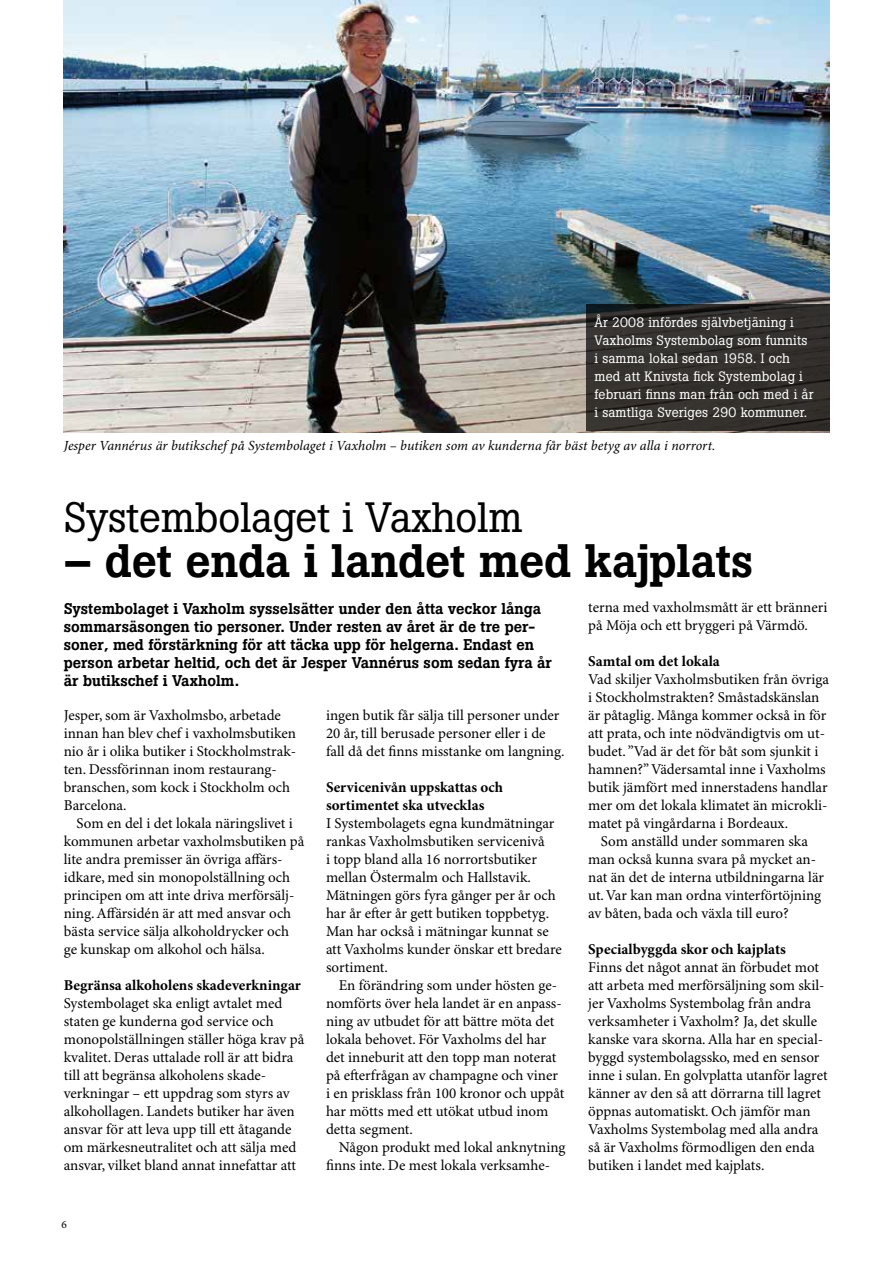
<style>
.page{position:relative;width:893px;height:1263px;background:#fff}
.page>*{position:absolute;margin:0;border:0;box-sizing:border-box;transform-origin:0 0}
.t1{font:500 46.5px "Boton";letter-spacing:-.005em;color:#000}
.t2{font:42px "Boton";letter-spacing:-.005em;color:#000}
.t3{font:500 15.45px/18px "Boton";color:#000}
.t4{font:15px/18px "Minion Pro";color:#000}
.t5{font:700 15px/18px "Minion Pro";color:#000}
.t6{font:italic 13.95px "Minion Pro";letter-spacing:.005em;color:#000}
.t7{font:13.5px/18px "Boton";letter-spacing:.01em;color:#fff}
.t8{font:11.25px "Minion Pro";color:#000}
</style>
<div class="page">
<img style="left:64px;top:0;width:765px;height:432px">
<svg style="left:586px;top:304px;width:243px;height:127px;background:#312e2b"></svg>
<p class="t7" style="left:595px;top:313px;width:220px">År 2008 infördes självbetjäning i Vaxholms Systembolag som funnits i samma lokal sedan 1958. I och med att Knivsta fick Systembolag i februari finns man från och med i år i samtliga Sveriges 290 kommuner.</p>
<p class="t6" style="left:64px;top:437px;width:653px">Jesper Vannérus är butikschef på Systembolaget i Vaxholm – butiken som av kunderna får bäst betyg av alla i norrort.</p>
<h2 class="t2" style="left:64px;top:492px;width:460px">Systembolaget i Vaxholm</h2>
<h1 class="t1" style="left:64px;top:533px;width:691px">– det enda i landet med kajplats</h1>
<p class="t3" style="left:64px;top:599px;width:490px">Systembolaget i Vaxholm sysselsätter under den åtta veckor långa sommarsäsongen tio personer. Under resten av året är de tre per&shy;soner, med förstärkning för att täcka upp för helgerna. Endast en person arbetar heltid, och det är Jesper Vannérus som sedan fyra år är butikschef i Vaxholm.</p>
<p class="t4" style="left:64px;top:707px;width:234px">Jesper, som är Vaxholmsbo, arbetade innan han blev chef i vaxholmsbutiken nio år i olika butiker i Stockholmstrak&shy;ten. Dessförinnan inom restaurang&shy;branschen, som kock i Stockholm och Barcelona.</p>
<p class="t4" style="left:64px;top:815px;width:242px;text-indent:13px">Som en del i det lokala näringslivet i kommunen arbetar vaxholmsbutiken på lite andra premisser än övriga affärs&shy;idkare, med sin monopolställning och principen om att inte driva merförsälj&shy;ning. Affärsidén är att med ansvar och bästa service sälja alkoholdrycker och ge kunskap om alkohol och hälsa.</p>
<p class="t5" style="left:64px;top:977px;width:239px">Begränsa alkoholens skadeverkningar</p>
<p class="t4" style="left:64px;top:995px;width:242px">Systembolaget ska enligt avtalet med staten ge kunderna god service och monopolställningen ställer höga krav på kvalitet. Deras uttalade roll är att bidra till att begränsa alkoholens skade&shy;verkningar – ett uppdrag som styrs av alkohollagen. Landets butiker har även ansvar för att leva upp till ett åtagande om märkesneutralitet och att sälja med ansvar, vilket bland annat innefattar att</p>
<p class="t4" style="left:588px;top:599px;width:241px">terna med vaxholmsmått är ett bränneri på Möja och ett bryggeri på Värmdö.</p>
<p class="t5" style="left:588px;top:653px;width:133px">Samtal om det lokala</p>
<p class="t4" style="left:588px;top:671px;width:242px">Vad skiljer Vaxholmsbutiken från övriga i Stockholmstrakten? Småstadskänslan är påtaglig. Många kommer också in för att prata, och inte nödvändigtvis om ut&shy;budet. ”Vad är det för båt som sjunkit i hamnen?” Vädersamtal inne i Vaxholms butik jämfört med innerstadens handlar mer om det lokala klimatet än microkli&shy;matet på vingårdarna i Bordeaux.</p>
<p class="t4" style="left:588px;top:833px;width:237px;text-indent:13px">Som anställd under sommaren ska man också kunna svara på mycket an&shy;nat än det de interna utbildningarna lär ut. Var kan man ordna vinterförtöjning av båten, bada och växla till euro?</p>
<p class="t5" style="left:588px;top:941px;width:199px">Specialbyggda skor och kajplats</p>
<p class="t4" style="left:588px;top:959px;width:241px">Finns det något annat än förbudet mot att arbeta med merförsäljning som skil&shy;jer Vaxholms Systembolag från andra verksamheter i Vaxholm? Ja, det skulle kanske vara skorna. Alla har en special&shy;byggd systembolagssko, med en sensor inne i sulan. En golvplatta utanför lagret känner av den så att dörrarna till lagret öppnas automatiskt. Och jämför man Vaxholms Systembolag med alla andra så är Vaxholms förmodligen den enda butiken i landet med kajplats.</p>
<p class="t4" style="left:326px;top:707px;width:240px">ingen butik får sälja till personer under<br>20 år, till berusade personer eller i de fall då det finns misstanke om langning.</p>
<p class="t5" style="left:326px;top:779px;width:179px">Servicenivån uppskattas och sortimentet ska utvecklas</p>
<p class="t4" style="left:326px;top:815px;width:237px">I Systembolagets egna kundmätningar rankas Vaxholmsbutiken servicenivå<br>i topp bland alla 16 norrortsbutiker mellan Östermalm och Hallstavik.<br>Mätningen görs fyra gånger per år och har år efter år gett butiken toppbetyg.<br>Man har också i mätningar kunnat se att Vaxholms kunder önskar ett bredare sortiment.</p>
<p class="t4" style="left:326px;top:977px;width:240px;text-indent:13px">En förändring som under hösten ge&shy;nomförts över hela landet är en anpass&shy;ning av utbudet för att bättre möta det lokala behovet. För Vaxholms del har det inneburit att den topp man noterat på efterfrågan av champagne och viner i en prisklass från 100 kronor och uppåt har mötts med ett utökat utbud inom detta segment.</p>
<p class="t4" style="left:326px;top:1139px;width:241px;text-indent:13px">Någon produkt med lokal anknytning finns inte. De mest lokala verksamhe-</p>
<p class="t8" style="left:62px;top:1217px;width:7px">6</p>
</div>
